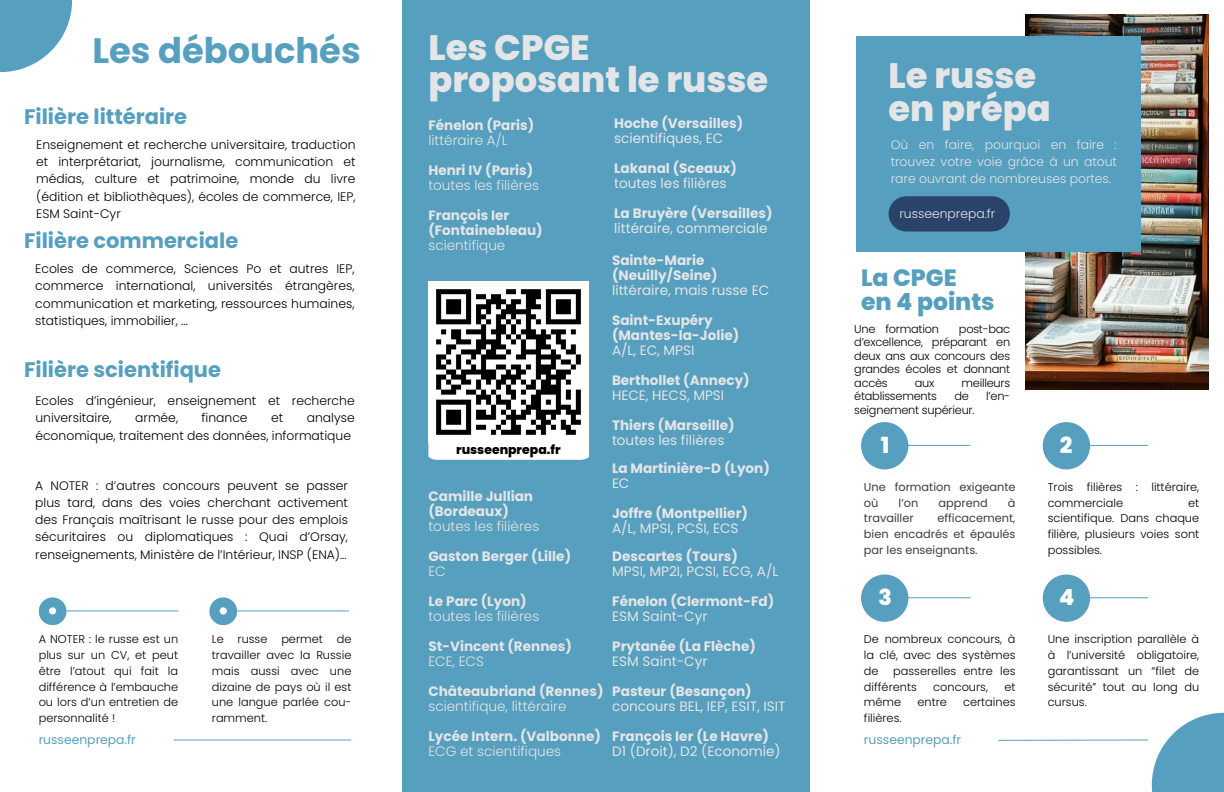
<style>
.page{position:relative;width:1224px;height:792px;background:#fff}
.page>*{position:absolute;margin:0;border:0;box-sizing:border-box;transform-origin:0 0}
.t1{font:800 35.3px/32.3px "Poppins";color:#e4e5e7}
.t2{font:700 35.3px "Poppins";color:#569fbe}
.t3{font:800 23.6px/24px "Poppins";color:#569fbe}
.t4{font:800 22.2px "Poppins";color:#fff}
.t5{font:700 21px "Poppins";color:#569fbe}
.t6{font:700 13.6px/15px "Poppins";color:#e4e5e7}
.t7{font:13.6px/15px "Poppins";color:#e4e5e7}
.t8{font:300 13.6px/15px "Poppins";color:#e4e5e7}
.t9{font:300 12.4px/17.2px "Poppins";color:#000;text-align:justify}
.t10{font:300 12.4px/17.2px "Poppins";color:#e4e5e7;text-align:justify}
.t11{font:12.4px "Poppins";color:#569fbe}
.t12{font:800 12.4px "Poppins";color:#000}
.t13{font:300 11.4px/15.8px "Poppins";color:#000;text-align:justify}
.t14{font:11.4px/15.8px "Poppins";color:#3e3e3e}
.t15{font:300 11.4px "Poppins";letter-spacing:-.02em;color:#000}
.s1{font-weight:300}
.s2{font-weight:700}
.s3{font-weight:400}
</style>
<div class="page">
<img style="left:1025px;top:14px;width:184px;height:375px">
<svg style="left:1152px;top:713px;width:72px;height:79px;fill:#569fbe"></svg>
<svg style="left:0;top:0;width:72px;height:72px;fill:#569fbe"></svg>
<div style="left:856px;top:36px;width:284px;height:215px;background:#569fbe"></div>
<div style="left:402px;top:0;width:408px;height:792px;background:#569fbe"></div>
<svg style="left:998px;top:739px;width:151px;height:2px"></svg>
<hr style="left:174px;top:740px;width:177px;height:1px;background:#569fbe">
<hr style="left:67px;top:611px;width:111px;height:1px;background:#569fbe">
<hr style="left:238px;top:611px;width:111px;height:1px;background:#569fbe">
<hr style="left:1067px;top:445px;width:81px;height:1px;background:#569fbe">
<hr style="left:1067px;top:597px;width:81px;height:1px;background:#569fbe">
<hr style="left:889px;top:445px;width:81px;height:1px;background:#569fbe">
<hr style="left:889px;top:597px;width:81px;height:1px;background:#569fbe">
<div style="left:906px;top:196px;width:86px;height:36px;background:#2a436a"></div>
<div style="left:861px;top:422px;width:47px;height:47px;background:#569fbe;border-radius:50%"></div>
<div style="left:861px;top:574px;width:47px;height:48px;background:#569fbe;border-radius:50%"></div>
<div style="left:1043px;top:422px;width:47px;height:47px;background:#569fbe;border-radius:50%"></div>
<div style="left:1043px;top:574px;width:47px;height:48px;background:#569fbe;border-radius:50%"></div>
<div style="left:39px;top:597px;width:27px;height:28px;background:#569fbe;border-radius:50%"></div>
<div style="left:209px;top:597px;width:28px;height:28px;background:#569fbe;border-radius:50%"></div>
<div style="left:49px;top:607px;width:7px;height:8px;background:#fff;border-radius:50%"></div>
<div style="left:220px;top:607px;width:7px;height:8px;background:#fff;border-radius:50%"></div>
<div style="left:428px;top:442px;width:161px;height:18px;background:#fff"></div>
<img style="left:428px;top:282px;width:161px;height:160px">
<p class="t2" style="left:92px;top:26px;width:270px">Les débouchés</p>
<h5 class="t1" style="left:428px;top:31px;width:341px">Les CPGE proposant le russe</h5>
<h5 class="t6" style="left:428px;top:118px;width:107px">Fénelon (Paris) <span class="s1">littéraire A/L</span></h5>
<h5 class="t8" style="left:428px;top:163px;width:112px"><span class="s2">Henri IV (Paris) </span>toutes les filières</h5>
<h5 class="t6" style="left:428px;top:208px;width:116px">François Ier (Fontainebleau) <span class="s1">scientifique</span></h5>
<h5 class="t1" style="left:889px;top:60px;width:164px">Le russe en prépa</h5>
<p class="t5" style="left:24px;top:102px;width:165px">Filière littéraire</p>
<h5 class="t6" style="left:614px;top:116px;width:131px">Hoche (Versailles) <span class="s3">scientifiques, EC</span></h5>
<h3 class="t7" style="left:614px;top:161px;width:124px"><span class="s2">Lakanal (Sceaux) </span>toutes les filières</h3>
<h5 class="t7" style="left:614px;top:206px;width:160px"><span class="s2">La Bruyère (Versailles) </span>littéraire, commerciale</h5>
<h5 class="t6" style="left:612px;top:253px;width:159px">Sainte-Marie (Neuilly/Seine) <span class="s3">littéraire, mais russe EC</span></h5>
<p class="t6" style="left:612px;top:313px;width:129px">Saint-Exupéry (Mantes-la-Jolie)<br><span class="s3">A/L, EC, MPSI</span></p>
<p class="t6" style="left:612px;top:373px;width:139px">Berthollet (Annecy)<br><span class="s3">HECE, HECS, MPSI</span></p>
<h5 class="t6" style="left:612px;top:418px;width:124px">Thiers (Marseille) <span class="s3">toutes les filières</span></h5>
<h1 class="t6" style="left:612px;top:461px;width:159px">La Martinière-D (Lyon)<br><span class="s3">EC</span></h1>
<h5 class="t6" style="left:612px;top:506px;width:137px">Joffre (Montpellier)<br><span class="s3">A/L, MPSI, PCSI, ECS</span></h5>
<h5 class="t7" style="left:612px;top:549px;width:168px"><span class="s2">Descartes (Tours)<br></span>MPSI, MP2I, PCSI, ECG, A/L</h5>
<h2 class="t6" style="left:612px;top:594px;width:163px">Fénelon (Clermont-Fd)<br><span class="s3">ESM Saint-Cyr</span></h2>
<p class="t6" style="left:612px;top:639px;width:145px">Prytanée (La Flèche)<br><span class="s3">ESM Saint-Cyr</span></p>
<p class="t7" style="left:612px;top:684px;width:175px"><span class="s2">Pasteur (Besançon) </span>concours BEL, IEP, ESIT, ISIT</p>
<p class="t7" style="left:612px;top:729px;width:170px"><span class="s2">François Ier (Le Havre)<br></span>D1 (Droit), D2 (Economie)</p>
<h4 class="t10" style="left:891px;top:136px;width:228px">Où en faire, pourquoi en faire : trouvez votre voie grâce à un atout rare ouvrant de nombreuses portes.</h4>
<h5 class="t10" style="left:899px;top:205px;width:97px">russeenprepa.fr</h5>
<p class="t9" style="left:36px;top:136px;width:321px">Enseignement et recherche universitaire, traduction et interprétariat, journalisme, communication et médias, culture et patrimoine, monde du livre (édition et bibliothèques), écoles de commerce, IEP, ESM Saint-Cyr</p>
<p class="t5" style="left:24px;top:225px;width:216px">Filière commerciale</p>
<p class="t9" style="left:35px;top:260px;width:321px">Ecoles de commerce, Sciences Po et autres IEP, commerce international, universités étrangères, communication et marketing, ressources humaines, statistiques, immobilier, ...</p>
<h5 class="t3" style="left:861px;top:265px;width:135px">La CPGE<br>en 4 points</h5>
<h5 class="t15" style="left:854px;top:321px;width:86px">Une formation</h5>
<h5 class="t13" style="left:854px;top:322px;width:157px;line-height:13.5px;text-indent:105px">post-bac d’excellence, préparant en deux ans aux concours des grandes écoles et donnant accès</h5>
<p class="t5" style="left:24px;top:355px;width:198px">Filière scientifique</p>
<h5 class="t13" style="left:915px;top:375px;width:21px">aux</h5>
<h5 class="t15" style="left:962px;top:375px;width:50px">meilleurs</h5>
<h5 class="t15" style="left:854px;top:388px;width:84px">établissements</h5>
<h5 class="t13" style="left:954px;top:388px;width:16px">de</h5>
<h5 class="t13" style="left:986px;top:388px;width:26px">l’en-</h5>
<h5 class="t15" style="left:854px;top:402px;width:122px">seignement supérieur.</h5>
<h5 class="t9" style="left:35px;top:392px;width:321px">Ecoles d’ingénieur, enseignement et recherche universitaire,</h5>
<h5 class="t9" style="left:135px;top:409px;width:44px">armée,</h5>
<h5 class="t9" style="left:202px;top:409px;width:48px">finance</h5>
<h5 class="t9" style="left:271px;top:409px;width:14px">et</h5>
<h5 class="t9" style="left:35px;top:409px;width:321px;text-align:right">analyse<br>économique, traitement des données, informatique</h5>
<h1 class="t4" style="left:881px;top:430px;width:10px">1</h1>
<h5 class="t4" style="left:1060px;top:430px;width:14px">2</h5>
<h3 class="t12" style="left:456px;top:441px;width:106px">russeenprepa.fr</h3>
<h5 class="t9" style="left:35px;top:477px;width:314px">A NOTER : d’autres concours peuvent se passer plus tard, dans des voies cherchant activement des Français maîtrisant le russe pour des emplois sécuritaires ou diplomatiques : Quai d’Orsay, renseignements, Ministère de l’Intérieur, INSP (ENA)...</h5>
<h5 class="t13" style="left:1048px;top:479px;width:153px">Trois filières : littéraire, commerciale</h5>
<h5 class="t14" style="left:864px;top:479px;width:153px">Une formation exigeante où</h5>
<h5 class="t6" style="left:428px;top:489px;width:112px">Camille Jullian (Bordeaux) <span class="s1">toutes les filières</span></h5>
<h5 class="t6" style="left:428px;top:549px;width:144px">Gaston Berger (Lille)<br><span class="s1">EC</span></h5>
<h5 class="t8" style="left:428px;top:594px;width:112px"><span class="s2">Le Parc (Lyon) </span>toutes les filières</h5>
<h5 class="t14" style="left:899px;top:495px;width:21px">l’on</h5>
<h5 class="t14" style="left:939px;top:495px;width:51px">apprend</h5>
<h5 class="t14" style="left:1008px;top:495px;width:9px">à</h5>
<h5 class="t14" style="left:864px;top:511px;width:51px">travailler</h5>
<h5 class="t13" style="left:1048px;top:495px;width:153px;text-indent:140px">et scientifique. Dans chaque filière, plusieurs voies sont possibles.</h5>
<h5 class="t14" style="left:864px;top:511px;width:153px;text-align:justify;text-indent:73px">efficacement, bien encadrés et épaulés par les enseignants.</h5>
<h3 class="t4" style="left:878px;top:582px;width:15px">3</h3>
<h5 class="t4" style="left:1059px;top:582px;width:17px">4</h5>
<h5 class="t13" style="left:39px;top:632px;width:141px">A NOTER : le russe est un plus sur un CV, et peut être l’atout qui fait la différence à l’embauche ou lors d’un entretien de personnalité !</h5>
<h5 class="t13" style="left:864px;top:632px;width:153px">De nombreux concours, à la clé, avec des systèmes de</h5>
<p class="t13" style="left:1048px;top:632px;width:153px">Une inscription parallèle à à l’université obligatoire, garantissant un “filet de sécurité” tout au long du cursus.</p>
<h5 class="t13" style="left:212px;top:632px;width:141px">Le russe permet de travailler avec la Russie mais aussi avec une dizaine de pays où il est une langue parlée cou&shy;ramment.</h5>
<h5 class="t6" style="left:428px;top:639px;width:145px">St-Vincent (Rennes)<br><span class="s1">ECE, ECS</span></h5>
<h5 class="t8" style="left:428px;top:684px;width:177px"><span class="s2">Châteaubriand (Rennes) </span>scientifique, littéraire</h5>
<h5 class="t6" style="left:428px;top:729px;width:174px">Lycée Intern. (Valbonne)<br><span class="s1">ECG et scientifiques</span></h5>
<h5 class="t13" style="left:864px;top:663px;width:153px;text-indent:29px">passerelles entre les différents</h5>
<h5 class="t13" style="left:933px;top:679px;width:56px">concours,</h5>
<h5 class="t13" style="left:1004px;top:679px;width:13px">et</h5>
<h5 class="t13" style="left:864px;top:695px;width:39px">même</h5>
<h5 class="t13" style="left:917px;top:695px;width:31px">entre</h5>
<h5 class="t13" style="left:963px;top:695px;width:54px">certaines</h5>
<h5 class="t13" style="left:864px;top:710px;width:39px">filières.</h5>
<h1 class="t11" style="left:39px;top:731px;width:99px">russeenprepa.fr</h1>
<h5 class="t11" style="left:864px;top:731px;width:99px">russeenprepa.fr</h5>
</div>
